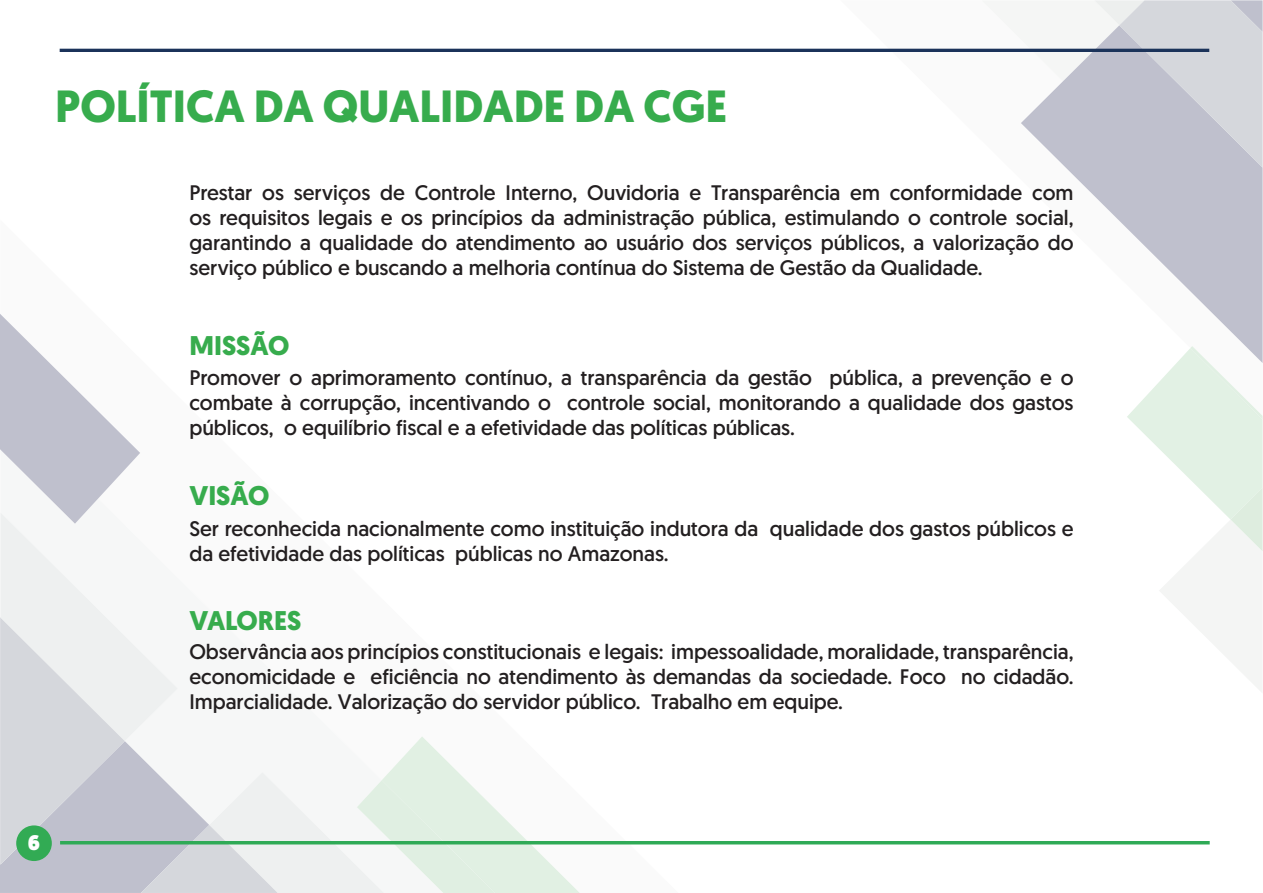
<style>
.page{position:relative;width:1263px;height:893px;background:#fff}
.page>*{position:absolute;margin:0;border:0;box-sizing:border-box;transform-origin:0 0}
.t1{font:700 45px "Geomanist";color:#37ac4d}
.t2{font:700 27px "Geomanist";color:#37ac4d}
.t3{font:21px/25.2px "Geomanist";color:#231f20;text-align:justify}
.t4{font:900 21px "Geomanist";color:#fff}
</style>
<div class="page">
<svg style="left:1066px;top:168px;width:196px;height:178px;fill:#bfc0cd"></svg>
<svg style="left:0;top:314px;width:580px;height:579px"></svg>
<svg style="left:1127px;top:346px;width:135px;height:346px"></svg>
<svg style="left:981px;top:0;width:281px;height:168px"></svg>
<hr style="left:60px;top:49px;width:1149px;height:2px;background:#1b335a">
<hr style="left:60px;top:842px;width:1150px;height:2px;background:#2faa56">
<div style="left:16px;top:825px;width:36px;height:36px;background:#32ab54;border-radius:50%"></div>
<h1 class="t1" style="left:55px;top:76px;width:674px">POLÍTICA DA QUALIDADE DA CGE</h1>
<p class="t3" style="left:189px;top:179px;width:886px">Prestar os serviços de Controle Interno, Ouvidoria e Transparência em conformidade com os requisitos legais e os princípios da administração pública, estimulando o controle social, garantindo a qualidade do atendimento ao usuário dos serviços públicos, a valorização do serviço público e buscando a melhoria contínua do Sistema de Gestão da Qualidade.</p>
<p class="t2" style="left:189px;top:327px;width:102px">MISSÃO</p>
<p class="t3" style="left:189px;top:364px;width:886px">Promover o aprimoramento contínuo, a transparência da gestão pública, a prevenção e o combate à corrupção, incentivando o controle social, monitorando a qualidade dos gastos públicos, o equilíbrio fiscal e a efetividade das políticas públicas.</p>
<p class="t2" style="left:189px;top:478px;width:82px">VISÃO</p>
<p class="t3" style="left:189px;top:515px;width:886px">Ser reconhecida nacionalmente como instituição indutora da qualidade dos gastos públicos e da efetividade das políticas públicas no Amazonas.</p>
<p class="t2" style="left:189px;top:602px;width:114px">VALORES</p>
<p class="t3" style="left:189px;top:639px;width:886px">Observância aos princípios constitucionais e legais: impessoalidade, moralidade, transparência, economicidade e eficiência no atendimento às demandas da sociedade. Foco no cidadão.<br>Imparcialidade. Valorização do servidor público. Trabalho em equipe.</p>
<p class="t4" style="left:28px;top:828px;width:14px">6</p>
</div>
